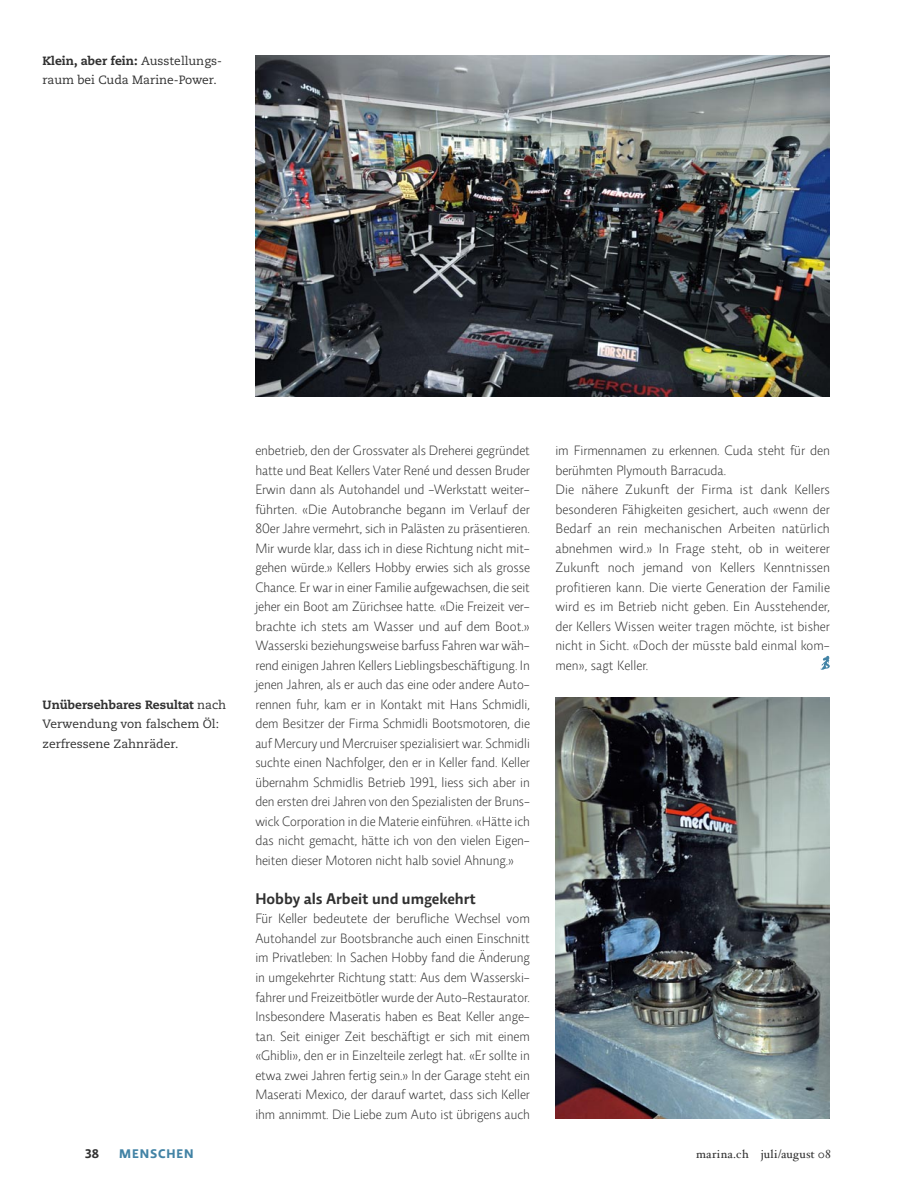
<style>
.page{position:relative;width:915px;height:1191px;background:#fff}
.page>*{position:absolute;margin:0;border:0;box-sizing:border-box;transform-origin:0 0}
.t1{font:600 15.75px "Relato Sans OT";color:#313131}
.t2{font:300 13.8px/19.5px "Relato Sans OT";color:#313131;text-align:justify}
.t3{font:700 12.75px "Relato Sans OT";letter-spacing:.07em;color:#4283a5}
.t4{font:700 12.75px "Relato Sans OT";color:#313131}
.t5{font:12px/19.5px "Caecilia LT";color:#313131}
.t6{font:12px "Hoefler Text";letter-spacing:.025em;color:#313131}
.s1{font-weight:800}
</style>
<div class="page">
<img style="left:255px;top:55px;width:574px;height:341px">
<img style="left:555px;top:698px;width:274px;height:420px">
<svg style="left:820px;top:656px;width:9px;height:14px"></svg>
<p class="t5" style="left:43px;top:51px;width:181px"><span class="s1">Klein, aber fein:</span> Ausstellungs&shy;raum bei Cuda Marine-Power.</p>
<p class="t5" style="left:43px;top:695px;width:185px"><span class="s1">Unübersehbares Resultat</span> nach<br>Verwendung von falschem Öl: zerfressene Zahnräder.</p>
<p class="t2" style="left:255px;top:440px;width:276px">enbetrieb, den der Grossvater als Dreherei gegründet hatte und Beat Kellers Vater René und dessen Bruder Erwin dann als Autohandel und -Werkstatt weiter&shy;führten. «Die -Autobranche begann im Verlauf der 80er Jahre vermehrt, sich in Palästen zu präsentieren.<br>Mir wurde klar, dass ich in diese Richtung nicht mit&shy;gehen würde.» Kellers H obby erwies sich als grosse Chance. Er war in einer Familie aufgewachsen, die seit jeher ein Boot am Zürichsee hatte. «Die Freizeit ver&shy;brachte ich stets am Wasser und auf dem Boot.» Wasserski beziehungsweise barfuss Fahren war wäh&shy;rend einigen Jahren Kellers Lieblingsbeschäftigung. I n jenen Jahren, als er auch das eine oder andere Auto&shy;rennen fuhr, kam er in Kontakt mit Hans Schmidli, dem -Besitzer der Firma Schmidli Bootsmotoren, die auf Mercury und Mercruiser spezialisiert war. Schmidli suchte einen Nachfolger, den er in Keller fand. Keller übernahm Schmidlis Betrieb 1991, liess sich aber in den ersten drei Jahren von den Spezialisten der Bruns&shy;wick Corporation in die Materie einführen. «Hätte ich das nicht gemacht, hätte ich von den vielen Eigen&shy;heiten dieser Motoren nicht halb soviel Ahnung.»</p>
<p class="t1" style="left:255px;top:889px;width:222px">Hobby als Arbeit und umgekehrt</p>
<p class="t2" style="left:255px;top:909px;width:276px">Für Keller bedeutete der berufliche Wechsel vom -Autohandel zur Bootsbranche auch einen Einschnitt im Privatleben: I n Sachen Hobby fand die Änderung in umgekehrter Richtung statt: Aus dem Wasserski&shy;fahrer und Freizeitbötler wurde der -Auto--Restaurator.<br>I nsbesondere Maseratis haben es Beat Keller ange&shy;tan. Seit einiger Zeit beschäftigt er sich mit einem «Ghibli», den er in Einzelteile zerlegt hat. «Er sollte in etwa zwei Jahren fertig sein.» I n der Garage steht ein Maserati Mexico, der darauf wartet, dass sich Keller ihm annimmt. Die Liebe zum Auto ist übrigens auch</p>
<p class="t2" style="left:555px;top:440px;width:276px;text-align:left">im Firmennamen zu erkennen. Cuda steht für den berühmten Plymouth Barracuda.<br>Die nähere Zukunft der Firma ist dank Kellers besonderen Fähigkeiten gesichert, auch «wenn der Bedarf an rein mechanischen Arbeiten natürlich abnehmen wird.» I n Frage steht, ob in weiterer Zukunft noch jemand von Kellers Kenntnissen&shy;profitieren kann. Die vierte Generation der Familie wird es im Betrieb nicht geben. Ein Ausstehender, der Kellers Wissen weiter tragen möchte, ist bisher nicht in Sicht. «Doch der müsste bald einmal kom&shy;men», sagt Keller.</p>
<p class="t4" style="left:85px;top:1145px;width:15px">38</p>
<p class="t3" style="left:119px;top:1145px;width:76px">MENSCHEN</p>
<p class="t6" style="left:695px;top:1146px;width:136px">marina.ch juli/august 08</p>
</div>
